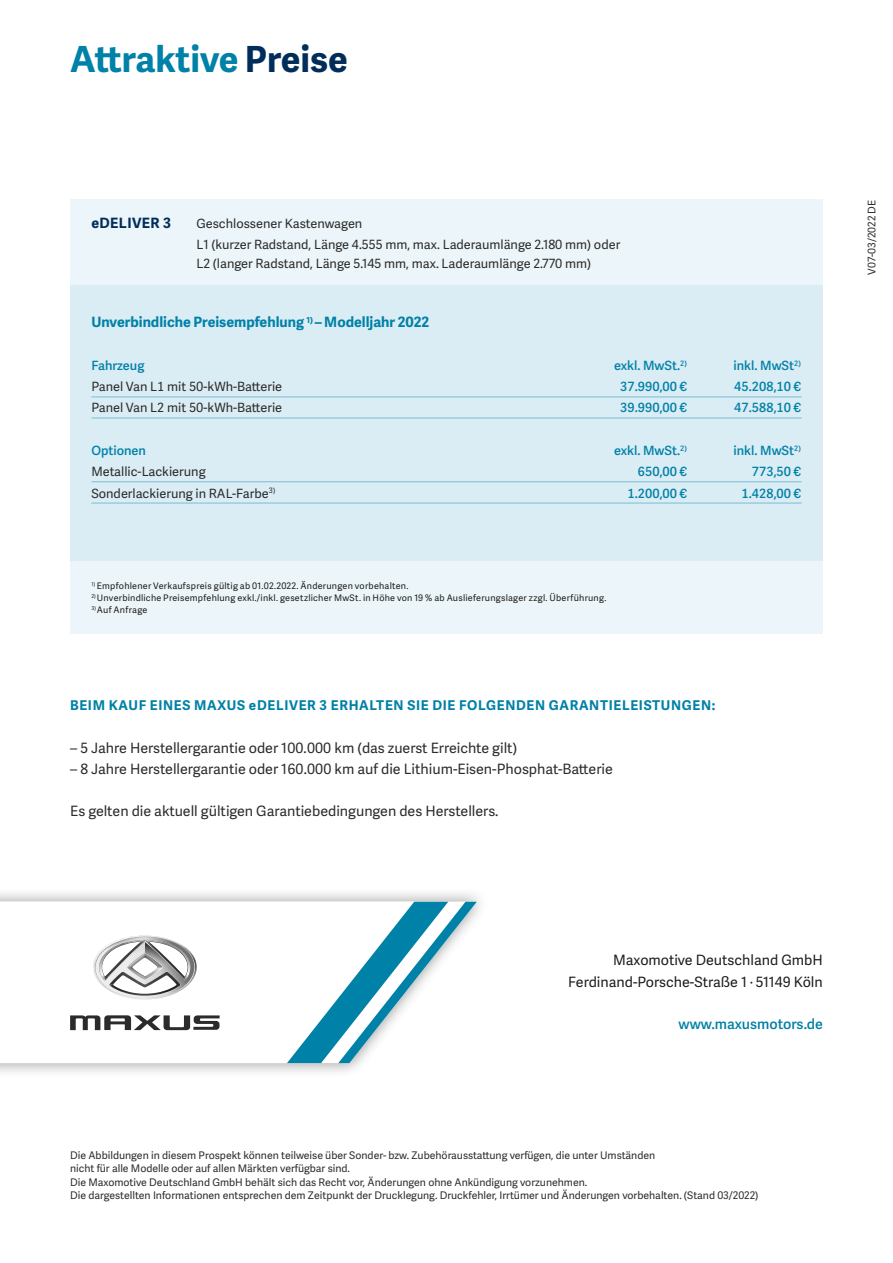
<style>
.page{position:relative;width:893px;height:1263px;background:#fff}
.page>*{position:absolute;margin:0;border:0;box-sizing:border-box;transform-origin:0 0}
.t1{font:700 36px "Adelle Sans";color:#0081a7}
.t2{font:14.25px "Adelle Sans";color:#2b2b2a}
.t3{font:14.25px/21.3px "Adelle Sans";color:#1d1d1b;text-align:right}
.t4{font:700 14.25px "Adelle Sans";color:#0081a7}
.t5{font:600 14.25px "Adelle Sans";color:#0081a7}
.t6{font:700 14.25px "Adelle Sans";letter-spacing:.025em;color:#002d59}
.t7{font:700 13.5px "Adelle Sans";letter-spacing:.05em;color:#0081a7}
.t8{font:12.75px/21.3px "Adelle Sans";color:#2b2b2a}
.t9{font:600 12.75px "Adelle Sans";color:#0081a7}
.t10{font:10.5px/13.5px "Adelle Sans";color:#2b2b2a}
.t11{font:9px/12px "Adelle Sans";letter-spacing:.025em;color:#1d1d1b}
.s1{color:#002d59}
</style>
<div class="page">
<div style="left:0;top:887px;width:489px;height:190px;background:#1d1d1b;opacity:.45"></div>
<svg style="left:0;top:902px;width:287px;height:161px"></svg>
<svg style="left:287px;top:902px;width:190px;height:161px"></svg>
<img style="left:60px;top:901px;width:170px;height:123px">
<svg style="left:93px;top:936px;width:104px;height:63px"></svg>
<svg style="left:70px;top:1015px;width:150px;height:15px"></svg>
<div style="left:70px;top:285px;width:753px;height:276px;background:#daecf4"></div>
<hr style="left:91px;top:396px;width:710px;height:1px;background:#7bbdd4">
<hr style="left:91px;top:418px;width:710px;height:1px;background:#7bbdd4">
<hr style="left:91px;top:481px;width:710px;height:1px;background:#7bbdd4">
<hr style="left:91px;top:503px;width:710px;height:1px;background:#7bbdd4">
<div style="left:70px;top:561px;width:753px;height:73px;background:#ecf5f9"></div>
<div style="left:70px;top:200px;width:753px;height:85px;background:#ecf5f9"></div>
<h1 class="t1" style="left:70px;top:33px;width:279px">Attraktive <span class="s1">Preise</span></h1>
<h2 class="t6" style="left:91px;top:213px;width:81px">eDELIVER 3</h2>
<p class="t8" style="left:196px;top:212px;width:425px">Geschlossener Kastenwagen<br>L1 (kurzer Radstand, Länge 4.555 mm, max. Laderaumlänge 2.180 mm) oder</p>
<p class="t8" style="left:196px;top:252px;width:396px">L2 (langer Radstand, Länge 5.145 mm, max. Laderaumlänge 2.770 mm)</p>
<h2 class="t4" style="left:91px;top:312px;width:339px">Unverbindliche Preisempfehlung <sup>1)</sup> – Modelljahr 2022</h2>
<p class="t9" style="left:91px;top:356px;width:55px">Fahrzeug</p>
<p class="t9" style="left:614px;top:356px;width:74px">exkl. MwSt.<sup>2)</sup></p>
<p class="t9" style="left:734px;top:356px;width:69px">inkl. MwSt<sup>2)</sup></p>
<p class="t8" style="left:91px;top:376px;width:192px">Panel Van L1 mit 50-kWh-Batterie</p>
<p class="t9" style="left:620px;top:377px;width:68px">37.990,00 €</p>
<p class="t9" style="left:734px;top:377px;width:68px">45.208,10 €</p>
<p class="t8" style="left:91px;top:397px;width:192px">Panel Van L2 mit 50-kWh-Batterie</p>
<p class="t9" style="left:620px;top:399px;width:68px">39.990,00 €</p>
<p class="t9" style="left:734px;top:399px;width:68px">47.588,10 €</p>
<p class="t9" style="left:91px;top:441px;width:56px">Optionen</p>
<p class="t9" style="left:614px;top:441px;width:74px">exkl. MwSt.<sup>2)</sup></p>
<p class="t9" style="left:734px;top:441px;width:69px">inkl. MwSt<sup>2)</sup></p>
<p class="t8" style="left:91px;top:461px;width:116px">Metallic-Lackierung</p>
<p class="t9" style="left:638px;top:462px;width:51px">650,00 €</p>
<p class="t9" style="left:752px;top:462px;width:51px">773,50 €</p>
<p class="t8" style="left:91px;top:482px;width:185px">Sonderlackierung in RAL-Farbe<sup>3)</sup></p>
<p class="t9" style="left:627px;top:484px;width:61px">1.200,00 €</p>
<p class="t9" style="left:741px;top:484px;width:61px">1.428,00 €</p>
<p class="t11" style="left:91px;top:579px;width:319px"><sup>1)</sup> Empfohlener Verkaufspreis gültig ab 01.02.2022. Änderungen vorbehalten.</p>
<p class="t11" style="left:91px;top:591px;width:516px"><sup>2)</sup> Unverbindliche Preisempfehlung exkl./inkl. gesetzlicher MwSt. in Höhe von 19 % ab Auslieferungslager zzgl. Überführung.<br><sup>3)</sup>Auf Anfrage</p>
<p class="t7" style="left:70px;top:695px;width:647px">BEIM KAUF EINES MAXUS eDELIVER 3 ERHALTEN SIE DIE FOLGENDEN GARANTIELEISTUNGEN:</p>
<h2 class="t2" style="left:70px;top:737px;width:448px">– 5 Jahre Herstellergarantie oder 100.000 km (das zuerst Erreichte gilt)</h2>
<h2 class="t2" style="left:70px;top:759px;width:544px">– 8 Jahre Herstellergarantie oder 160.000 km auf die Lithium-Eisen-Phosphat-Batterie</h2>
<h2 class="t2" style="left:70px;top:801px;width:430px">Es gelten die aktuell gültigen Garantiebedingungen des Herstellers.</h2>
<p class="t10" style="left:865px;top:275px;width:76px;rotate:-90deg">V07-03/2022 DE</p>
<h2 class="t3" style="left:568px;top:949px;width:256px">Maxomotive Deutschland GmbH<br>Ferdinand-Porsche-Straße 1 · 51149 Köln</h2>
<h2 class="t5" style="left:678px;top:1014px;width:146px">www.maxusmotors.de</h2>
<p class="t10" style="left:70px;top:1148px;width:690px">Die Abbildungen in diesem Prospekt können teilweise über Sonder- bzw. Zubehörausstattung verfügen, die unter Umständen<br>nicht für alle Modelle oder auf allen Märkten verfügbar sind.<br>Die Maxomotive Deutschland GmbH behält sich das Recht vor, Änderungen ohne Ankündigung vorzunehmen.<br>Die dargestellten Informationen entsprechen dem Zeitpunkt der Drucklegung. Druckfehler, Irrtümer und Änderungen vorbehalten. (Stand 03/2022)</p>
</div>
